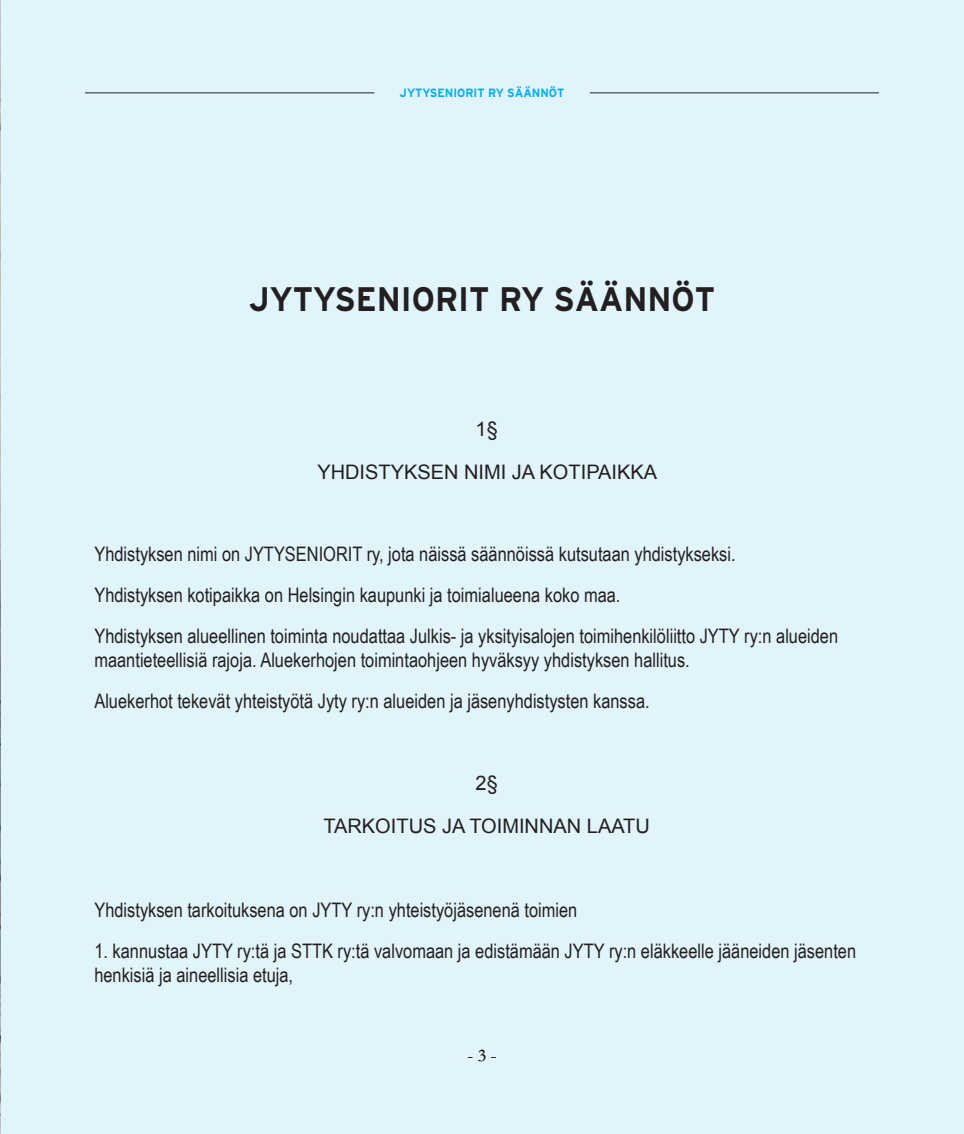
<style>
.page{position:relative;width:964px;height:1134px;background:#fff}
.page>*{position:absolute;margin:0;border:0;box-sizing:border-box;transform-origin:0 0}
.Otsikko{font:700 34px "Interstate";color:#231f20;scale:.95 1}
.Bullets{font:20px/24px "Arial Narrow";color:#231f20}
.Bullets-2{font:20px "Arial";color:#231f20}
.Leipis__keskitetty{font:18px "Garamond";color:#231f20}
.t1{font:700 12px "Interstate";color:#00aeef;scale:.95 1}
</style>
<div class="page">
<img style="left:0;top:0;width:1px;height:1134px">
<div style="left:1px;top:0;width:963px;height:1134px;background:#e1f4fc"></div>
<hr style="left:85px;top:92px;width:289px;height:1px;background:#231f20">
<hr style="left:590px;top:92px;width:289px;height:1px;background:#231f20">
<p class="t1" style="left:400px;top:86px;width:175px">JYTYSENIORIT RY SÄÄNNÖT</p>
<p class="Otsikko" style="left:249px;top:280px;width:493px">JYTYSENIORIT RY SÄÄNNÖT</p>
<p class="Bullets-2" style="left:475px;top:416px;width:24px">1§</p>
<p class="Bullets-2" style="left:317px;top:459px;width:341px">YHDISTYKSEN NIMI JA KOTIPAIKKA</p>
<p class="Bullets" style="left:94px;top:541px;width:643px">Yhdistyksen nimi on JYTYSENIORIT ry, jota näissä säännöissä kutsutaan yhdistykseksi.</p>
<p class="Bullets" style="left:94px;top:582px;width:527px">Yhdistyksen kotipaikka on Helsingin kaupunki ja toimialueena koko maa.</p>
<p class="Bullets" style="left:94px;top:623px;width:745px">Yhdistyksen alueellinen toiminta noudattaa Julkis- ja yksityisalojen toimihenkilöliitto JYTY ry:n alueiden maantieteellisiä rajoja. Aluekerhojen toimintaohjeen hyväksyy yhdistyksen hallitus.</p>
<p class="Bullets" style="left:94px;top:688px;width:557px">Aluekerhot tekevät yhteistyötä Jyty ry:n alueiden ja jäsenyhdistysten kanssa.</p>
<p class="Bullets-2" style="left:475px;top:770px;width:24px">2§</p>
<p class="Bullets-2" style="left:323px;top:813px;width:328px">TARKOITUS JA TOIMINNAN LAATU</p>
<p class="Bullets" style="left:94px;top:897px;width:484px">Yhdistyksen tarkoituksena on JYTY ry:n yhteistyöjäsenenä toimien</p>
<p class="Bullets" style="left:94px;top:938px;width:763px">1. kannustaa JYTY ry:tä ja STTK ry:tä valvomaan ja edistämään JYTY ry:n eläkkeelle jääneiden jäsenten henkisiä ja aineellisia etuja,</p>
<p class="Leipis__keskitetty" style="left:468px;top:1043px;width:30px">- 3 -</p>
</div>
